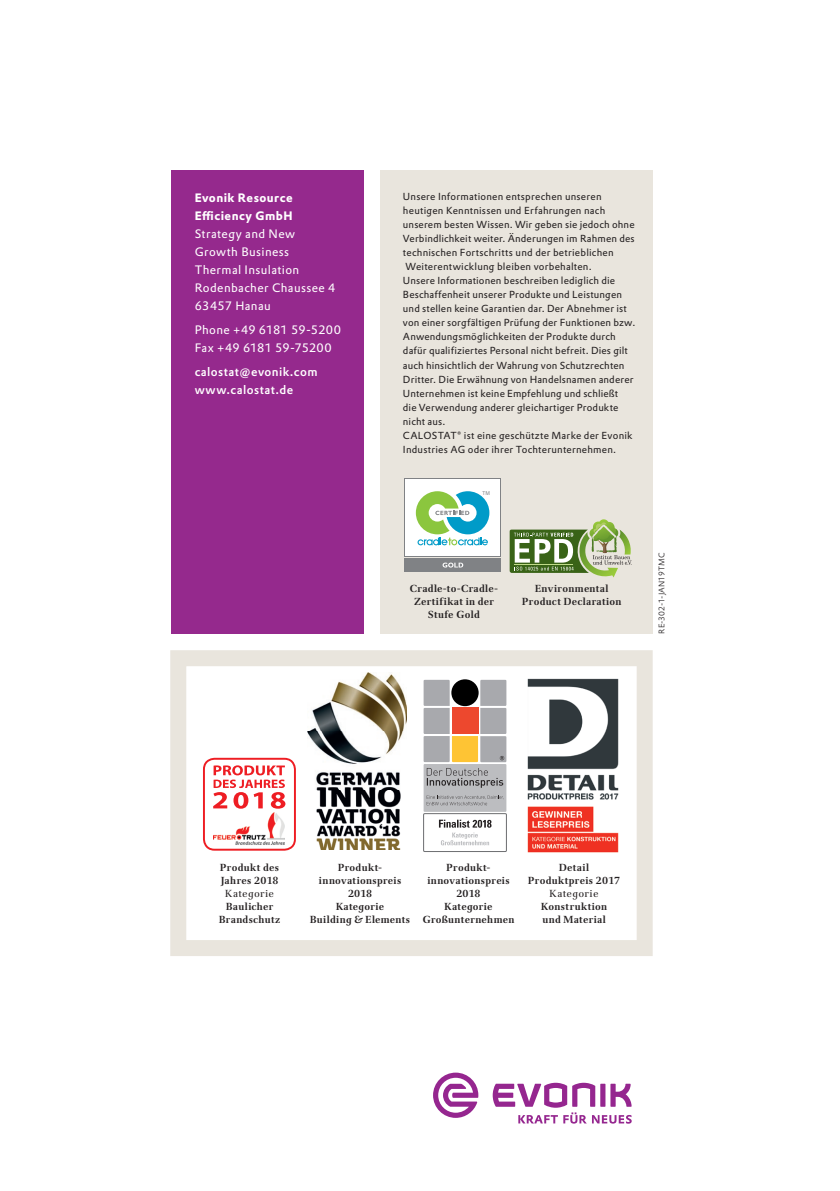
<style>
.page{position:relative;width:840px;height:1191px;background:#fff}
.page>*{position:absolute;margin:0;border:0;box-sizing:border-box;transform-origin:0 0}
.t1{font:12px/18px "Evonik Prokyon";letter-spacing:.035em;color:#fff}
.t2{font:500 12px/18px "Evonik Prokyon";letter-spacing:.035em;color:#fff}
.t3{font:700 12px/18px "Evonik Prokyon";letter-spacing:.035em;color:#fff}
.t4{font:10px/14px "Evonik Prokyon";letter-spacing:.015em;color:#231f20}
.t5{font:500 10px/13px "Evonik Antares";letter-spacing:.03em;color:#231f20;text-align:center}
.t6{font:10px "Evonik Antares";letter-spacing:.03em;color:#231f20}
.t7{font:300 8px "Evonik Prokyon";letter-spacing:.015em;color:#231f20}
.t8{font:5.4px "Droid Sans";color:#818486}
</style>
<div class="page">
<svg style="left:170px;top:650px;width:482px;height:306px"></svg>
<div style="left:171px;top:170px;width:192px;height:463px;background:#95298d"></div>
<div style="left:380px;top:170px;width:272px;height:463px;background:#e9e5dd"></div>
<svg style="left:433px;top:1072px;width:45px;height:45px"></svg>
<svg style="left:492px;top:1082px;width:139px;height:41px"></svg>
<div style="left:423px;top:813px;width:83px;height:38px;background:#fff"></div>
<div style="left:423px;top:813px;width:83px;height:38px;border:1px solid #6c6d70"></div>
<div style="left:423px;top:764px;width:83px;height:48px;background:#bcbdc0"></div>
<svg style="left:438px;top:819px;width:53px;height:26px"></svg>
<svg style="left:426px;top:768px;width:77px;height:20px"></svg>
<svg style="left:426px;top:795px;width:77px;height:10px"></svg>
<svg style="left:423px;top:680px;width:83px;height:82px;background:#b39d8e"></svg>
<img style="left:213px;top:812px;width:72px;height:33px">
<div style="left:203px;top:758px;width:93px;height:92px;border:2px solid #ee1d23;border-radius:11px"></div>
<svg style="left:213px;top:765px;width:72px;height:43px"></svg>
<div style="left:404px;top:558px;width:96px;height:14px;background:#808285"></div>
<svg style="left:404px;top:479px;width:96px;height:78px"></svg>
<div style="left:405px;top:480px;width:95px;height:76px;background:#fff"></div>
<svg style="left:442px;top:562px;width:21px;height:5px"></svg>
<svg style="left:415px;top:491px;width:74px;height:54px"></svg>
<svg style="left:509px;top:521px;width:122px;height:56px"></svg>
<hr style="left:514px;top:564px;width:59px;height:1px;background:#c0db88">
<img style="left:307px;top:672px;width:99px;height:178px">
<img style="left:525px;top:677px;width:97px;height:176px">
<p class="t3" style="left:194px;top:188px;width:99px">Evonik Resource<br>Efficiency GmbH</p>
<p class="t1" style="left:194px;top:224px;width:142px">Strategy and New<br>Growth Business<br>Thermal Insulation<br>Rodenbacher Chaussee 4<br>63457 Hanau</p>
<p class="t1" style="left:194px;top:320px;width:148px">Phone +49 6181 59-5200<br>Fax +49 6181 59-75200</p>
<p class="t2" style="left:194px;top:362px;width:124px">calostat@evonik.com www.calostat.de</p>
<p class="t4" style="left:403px;top:189px;width:234px">Unsere Informationen entsprechen unseren heutigen Kenntnissen und Erfahrungen nach unserem besten Wissen. Wir geben sie jedoch ohne Verbindlichkeit weiter. Änderungen im Rahmen des technischen Fortschritts und der betrieblichen Weiterentwicklung bleiben vorbehalten.<br>Unsere Informationen beschreiben lediglich die Beschaffenheit unserer Produkte und Leistungen und stellen keine Garantien dar. Der Abnehmer ist von einer sorgfältigen Prüfung der Funktionen bzw.<br>Anwendungsmöglichkeiten der Produkte durch dafür qualifiziertes Personal nicht befreit. Dies gilt auch hinsichtlich der Wahrung von Schutzrechten Dritter. Die Erwähnung von Handelsnamen anderer Unternehmen ist keine Empfehlung und schließt<br>die Verwendung anderer gleichartiger Produkte nicht aus.<br>CALOSTAT® ist eine geschützte Marke der Evonik Industries AG oder ihrer Tochterunternehmen.</p>
<p class="t8" style="left:482px;top:489px;width:9px">TM</p>
<p class="t5" style="left:409px;top:581px;width:90px">Cradle-to-Cradle-<br>Zertifikat in der<br>Stufe Gold</p>
<p class="t5" style="left:522px;top:581px;width:101px">Environmental<br>Product Declaration</p>
<p class="t7" style="left:655px;top:634px;width:83px;rotate:-90deg">RE-302-1-JAN19TMC</p>
<p class="t5" style="left:220px;top:859px;width:60px;text-align:left">Produkt des<br>Jahres 2018</p>
<p class="t6" style="left:225px;top:885px;width:50px">Kategorie</p>
<p class="t5" style="left:219px;top:898px;width:63px">Baulicher<br>Brandschutz</p>
<p class="t5" style="left:310px;top:860px;width:101px">Produkt&shy;innovationspreis<br>2018<br>Kategorie<br>Building &amp; Elements</p>
<p class="t5" style="left:422px;top:860px;width:93px">Produkt&shy;innovationspreis<br>2018<br>Kategorie<br>Großunternehmen</p>
<p class="t5" style="left:528px;top:860px;width:93px">Detail<br>Produktpreis 2017</p>
<p class="t6" style="left:549px;top:885px;width:50px">Kategorie</p>
<p class="t5" style="left:540px;top:899px;width:67px;text-align:left">Konstruktion und Material</p>
</div>
